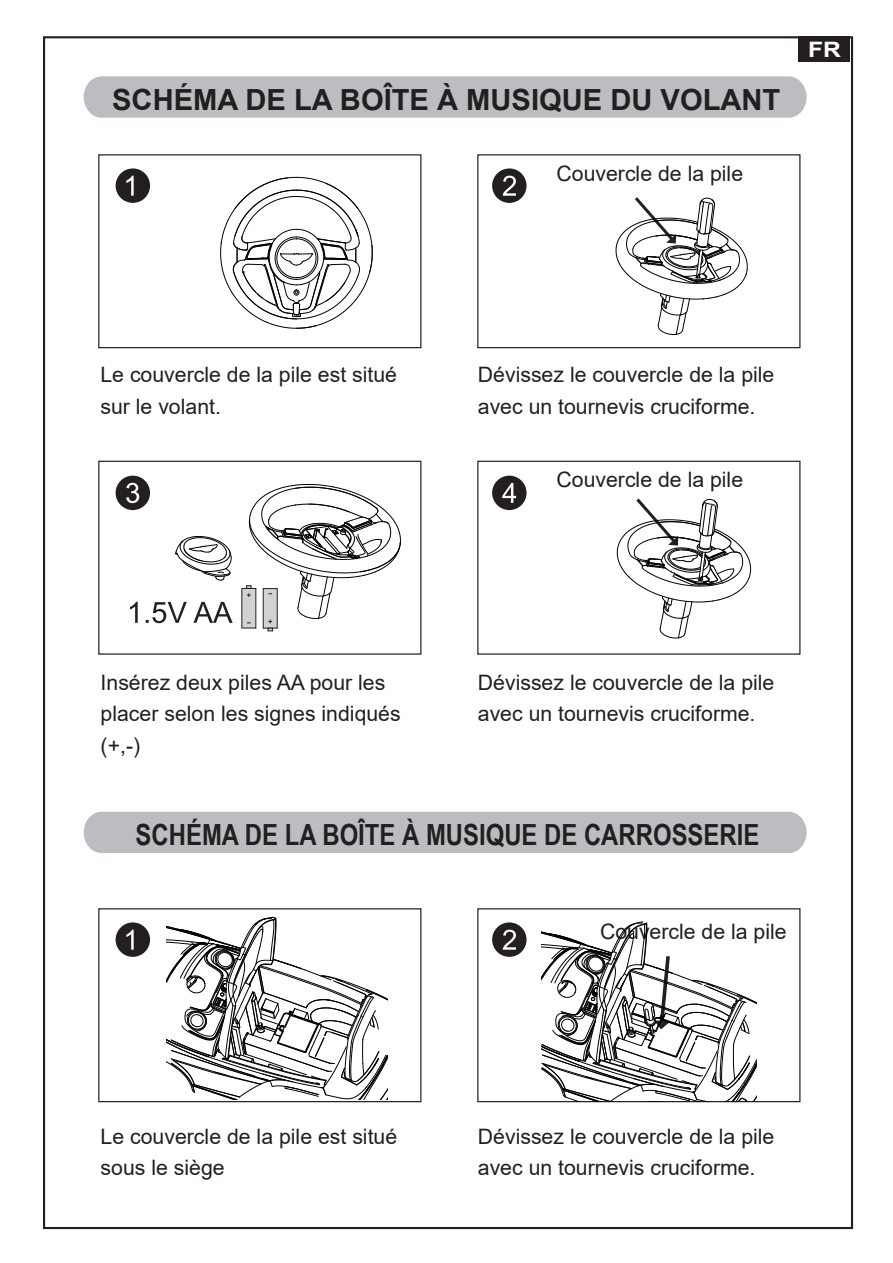
<style>
.page{position:relative;width:893px;height:1263px;background:#fff}
.page>*{position:absolute;margin:0;border:0;box-sizing:border-box;transform-origin:0 0}
.t1{font:700 29.1px "Arial Narrow";color:#231f20}
.t2{font:700 29.1px "Arial";color:#231f20}
.t3{font:21.3px/31.5px "Arial";color:#231f20}
.t4{font:700 21.3px "Arial";color:#fff;scale:1.16 1}
</style>
<div class="page">
<div style="left:84px;top:76px;width:723px;height:42px;background:#bcbdc0"></div>
<div style="left:84px;top:812px;width:723px;height:41px;background:#bcbdc0"></div>
<div style="left:98px;top:154px;width:323px;height:194px;border:1px solid #231f20"></div>
<div style="left:477px;top:154px;width:323px;height:194px;border:1px solid #231f20"></div>
<div style="left:98px;top:461px;width:323px;height:194px;border:1px solid #231f20"></div>
<div style="left:477px;top:461px;width:323px;height:194px;border:1px solid #231f20"></div>
<div style="left:116px;top:168px;width:34px;height:35px;background:#231f20;border-radius:50%"></div>
<svg style="left:126px;top:176px;width:8px;height:20px"></svg>
<svg style="left:220px;top:177px;width:153px;height:172px"></svg>
<div style="left:492px;top:168px;width:35px;height:35px;background:#231f20;border-radius:50%"></div>
<svg style="left:503px;top:176px;width:13px;height:20px"></svg>
<svg style="left:615px;top:197px;width:133px;height:138px"></svg>
<div style="left:116px;top:476px;width:34px;height:34px;background:#231f20;border-radius:50%"></div>
<svg style="left:126px;top:483px;width:13px;height:20px"></svg>
<svg style="left:241px;top:588px;width:15px;height:40px"></svg>
<svg style="left:130px;top:602px;width:103px;height:21px"></svg>
<svg style="left:246px;top:484px;width:155px;height:147px"></svg>
<svg style="left:175px;top:536px;width:57px;height:45px"></svg>
<div style="left:492px;top:476px;width:35px;height:34px;background:#231f20;border-radius:50%"></div>
<svg style="left:502px;top:483px;width:14px;height:20px"></svg>
<div style="left:98px;top:908px;width:323px;height:194px;border:1px solid #231f20"></div>
<div style="left:477px;top:908px;width:323px;height:194px;border:1px solid #231f20"></div>
<div style="left:116px;top:922px;width:34px;height:35px;background:#231f20;border-radius:50%"></div>
<svg style="left:126px;top:930px;width:8px;height:20px"></svg>
<div style="left:492px;top:922px;width:35px;height:35px;background:#231f20;border-radius:50%"></div>
<svg style="left:503px;top:930px;width:13px;height:20px"></svg>
<svg style="left:616px;top:498px;width:135px;height:141px"></svg>
<svg style="left:542px;top:921px;width:215px;height:181px"></svg>
<svg style="left:167px;top:917px;width:221px;height:182px"></svg>
<div style="left:798px;top:36px;width:52px;height:26px;background:#231f20"></div>
<h1 class="t2" style="left:112px;top:79px;width:670px">SCHÉMA DE LA BOÎTE À MUSIQUE DU VOLANT</h1>
<p class="t3" style="left:556px;top:158px;width:188px">Couvercle de la pile</p>
<p class="t4" style="left:808px;top:35px;width:30px">FR</p>
<p class="t3" style="left:100px;top:359px;width:298px">Le couvercle de la pile est situé sur le volant.</p>
<p class="t3" style="left:478px;top:359px;width:298px">Dévissez le couvercle de la pile avec un tournevis cruciforme.</p>
<p class="t3" style="left:556px;top:463px;width:188px">Couvercle de la pile</p>
<p class="t3" style="left:101px;top:666px;width:302px">Insérez deux piles AA pour les placer selon les signes indiqués (+,-)</p>
<p class="t3" style="left:478px;top:666px;width:298px">Dévissez le couvercle de la pile avec un tournevis cruciforme.</p>
<h1 class="t1" style="left:136px;top:813px;width:625px">SCHÉMA DE LA BOÎTE À MUSIQUE DE CARROSSERIE</h1>
<p class="t3" style="left:600px;top:916px;width:188px">Couvercle de la pile</p>
<p class="t3" style="left:101px;top:1120px;width:298px">Le couvercle de la pile est situé sous le siège</p>
<p class="t3" style="left:478px;top:1120px;width:298px">Dévissez le couvercle de la pile avec un tournevis cruciforme.</p>
</div>
